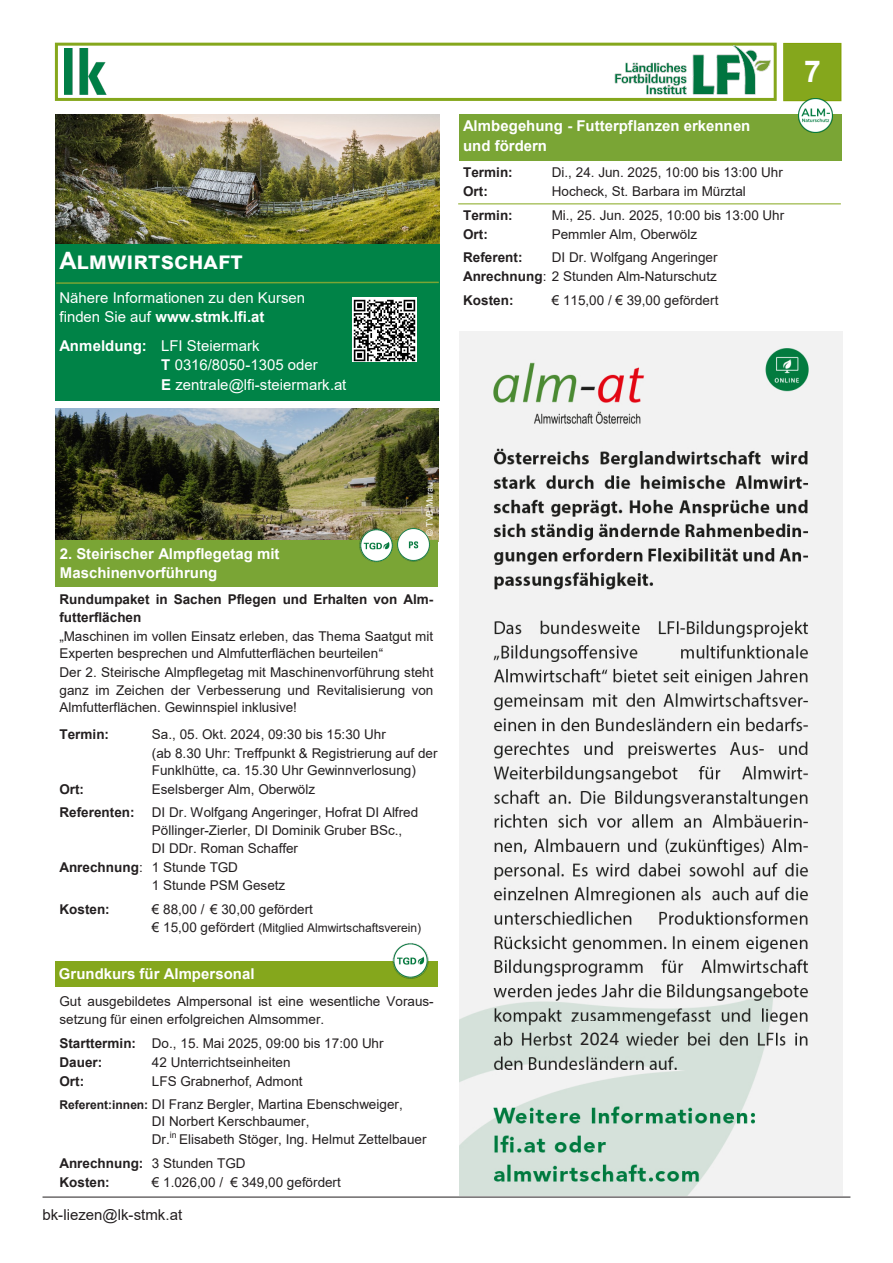
<style>
.page{position:relative;width:893px;height:1263px;background:#fff}
.page>*{position:absolute;margin:0;border:0;box-sizing:border-box;transform-origin:0 0}
.t1{font:700 30.15px "Arial";color:#fff}
.t2{font:700 24px "Arial";letter-spacing:.005em;color:#fff}
.t3{font:19.5px "Calibri";color:#231f20}
.t4{font:15px/19.5px "Arial";color:#fff}
.t5{font:700 15px/19.5px "Arial";color:#fff}
.t6{font:15px "Arial";color:#231f20}
.t7{font:13.5px/17.4px "Arial";letter-spacing:.005em;color:#231f20}
.t8{font:700 13.5px/17.4px "Arial";color:#231f20}
.t9{font:12px "Arial";color:#231f20}
.t10{font:9px "Arial";letter-spacing:.005em;color:#fff}
.t11{font:8.85px "Arial";color:#231f20}
.s1{font-weight:700}
.s2{font-size:13.5px}
.s3{font-weight:700;font-size:12px}
</style>
<div class="page">
<hr style="left:43px;top:1197px;width:807px;height:1px;background:#231f20">
<div style="left:55px;top:43px;width:722px;height:58px;border:3px solid #85a71c"></div>
<div style="left:783px;top:43px;width:58px;height:58px;border:3px solid #82a209"></div>
<div style="left:785px;top:44px;width:55px;height:56px;background:#85a71c"></div>
<img style="left:64px;top:49px;width:42px;height:45px">
<img style="left:614px;top:45px;width:157px;height:50px">
<img style="left:55px;top:408px;width:384px;height:133px">
<div style="left:55px;top:961px;width:382px;height:26px;background:#85a71c"></div>
<img style="left:393px;top:943px;width:36px;height:36px;border-radius:18px">
<img style="left:460px;top:332px;width:382px;height:863px">
<div style="left:575px;top:1021px;width:49px;height:25px;background:#d5e1da"></div>
<div style="left:55px;top:243px;width:384px;height:43px;background:#008347"></div>
<img style="left:56px;top:115px;width:383px;height:128px">
<svg style="left:56px;top:281px;width:384px;height:4px"></svg>
<div style="left:55px;top:286px;width:384px;height:115px;background:#008347"></div>
<img style="left:352px;top:298px;width:65px;height:64px">
<div style="left:459px;top:114px;width:383px;height:47px;background:#7aa535"></div>
<hr style="left:458px;top:204px;width:383px;height:1px;background:#85a71c">
<img style="left:798px;top:99px;width:34px;height:34px">
<div style="left:56px;top:540px;width:382px;height:47px;background:#7aa535"></div>
<img style="left:397px;top:528px;width:33px;height:34px">
<img style="left:359px;top:528px;width:34px;height:34px;border-radius:17px">
<h2 class="t2" style="left:59px;top:243px;width:185px">Almwirtschaft</h2>
<p class="t4" style="left:59px;top:288px;width:247px">Nähere Informationen zu den Kursen finden Sie auf <span class="s1">www.stmk.lfi.at</span></p>
<p class="t4" style="left:161px;top:336px;width:187px;text-indent:-102px"><span class="s1">Anmeldung:</span> LFI Steiermark<br><span class="s1">T</span> 0316/8050-1305 oder<br><span class="s1">E</span> zentrale@lfi-steiermark.at</p>
<p class="t5" style="left:463px;top:116px;width:289px">Almbegehung - Futterpflanzen erkennen und fördern</p>
<p class="t8" style="left:463px;top:164px;width:51px">Termin:</p>
<p class="t7" style="left:552px;top:163px;width:233px">Di., 24. Jun. 2025, 10:00 bis 13:00 Uhr</p>
<p class="t8" style="left:463px;top:182px;width:26px">Ort:</p>
<p class="t7" style="left:552px;top:182px;width:196px">Hocheck, St. Barbara im Mürztal</p>
<p class="t8" style="left:463px;top:207px;width:51px">Termin:</p>
<p class="t7" style="left:552px;top:207px;width:234px">Mi., 25. Jun. 2025, 10:00 bis 13:00 Uhr</p>
<p class="t8" style="left:463px;top:226px;width:26px">Ort:</p>
<p class="t7" style="left:552px;top:226px;width:147px">Pemmler Alm, Oberwölz</p>
<p class="t8" style="left:463px;top:249px;width:61px">Referent:</p>
<p class="t7" style="left:463px;top:248px;width:256px;line-height:19px;text-align:right">DI Dr. Wolfgang Angeringer<br><span class="s1">Anrechnung</span>: 2 Stunden Alm-Naturschutz</p>
<p class="t8" style="left:463px;top:292px;width:52px">Kosten:</p>
<p class="t7" style="left:552px;top:292px;width:168px">€ 115,00 / € 39,00 gefördert</p>
<h1 class="t1" style="left:804px;top:50px;width:18px">7</h1>
<p class="t5" style="left:60px;top:544px;width:221px">2. Steirischer Almpflegetag mit<br>Maschinenvorführung</p>
<p class="t10" style="left:423px;top:536px;width:56px;rotate:-90deg">© TVB Murau</p>
<p class="t8" style="left:59px;top:591px;width:375px">Rundumpaket in Sachen Pflegen und Erhalten von Alm&shy;futterflächen</p>
<p class="t7" style="left:59px;top:627px;width:375px">„Maschinen im vollen Einsatz erleben, das Thema Saatgut mit<br>Experten besprechen und Almfutterflächen beurteilen“</p>
<p class="t7" style="left:59px;top:664px;width:376px;text-align:justify">Der 2. Steirische Almpflegetag mit Maschinenvorführung steht ganz im Zeichen der Verbesserung und Revitalisierung von Almfutterflächen. Gewinnspiel inklusive!</p>
<p class="t8" style="left:59px;top:725px;width:51px">Termin:</p>
<p class="t7" style="left:152px;top:724px;width:287px;line-height:18.9px">Sa., 05. Okt. 2024, 09:30 bis 15:30 Uhr<br>(ab 8.30 Uhr: Treffpunkt &amp; Registrierung auf der</p>
<p class="t7" style="left:152px;top:761px;width:265px">Funklhütte, ca. 15.30 Uhr Gewinnverlosung)</p>
<p class="t8" style="left:59px;top:781px;width:26px">Ort:</p>
<p class="t7" style="left:152px;top:781px;width:165px">Eselsberger Alm, Oberwölz</p>
<p class="t8" style="left:59px;top:804px;width:77px">Referenten:</p>
<p class="t7" style="left:152px;top:803px;width:268px">DI Dr. Wolfgang Angeringer, Hofrat DI Alfred<br>Pöllinger-Zierler, DI Dominik Gruber BSc.,</p>
<p class="t7" style="left:59px;top:839px;width:240px;line-height:19px;text-indent:92px">DI DDr. Roman Schaffer<br><span class="s1">Anrechnung</span>: 1 Stunde TGD</p>
<p class="t7" style="left:152px;top:876px;width:135px">1 Stunde PSM Gesetz</p>
<p class="t8" style="left:59px;top:901px;width:52px">Kosten:</p>
<p class="t7" style="left:152px;top:901px;width:163px">€ 88,00 / € 30,00 gefördert</p>
<p class="t9" style="left:152px;top:919px;width:271px"><span class="s2">€ 15,00 gefördert</span> (Mitglied Almwirtschaftsverein)</p>
<p class="t5" style="left:59px;top:964px;width:197px">Grundkurs für Almpersonal</p>
<p class="t7" style="left:59px;top:992px;width:376px;line-height:18px">Gut ausgebildetes Almpersonal ist eine wesentliche Voraus&shy;setzung für einen erfolgreichen Almsommer.</p>
<p class="t7" style="left:59px;top:1034px;width:326px;line-height:18.9px"><span class="s1">Starttermin:</span> Do., 15. Mai 2025, 09:00 bis 17:00 Uhr<br><span class="s1">Dauer:</span></p>
<p class="t7" style="left:152px;top:1053px;width:140px">42 Unterrichtseinheiten</p>
<p class="t8" style="left:59px;top:1073px;width:26px">Ort:</p>
<p class="t7" style="left:59px;top:1070px;width:345px;line-height:22.8px;text-align:center">LFS Grabnerhof, Admont<br><span class="s3">Referent:innen:</span> DI Franz Bergler, Martina Ebenschweiger,</p>
<p class="t7" style="left:152px;top:1113px;width:159px">DI Norbert Kerschbaumer,<br>Dr.</p>
<p class="t11" style="left:170px;top:1128px;width:8px">in</p>
<p class="t7" style="left:59px;top:1127px;width:369px;line-height:24.5px;text-indent:120px">Elisabeth Stöger, Ing. Helmut Zettelbauer<br><span class="s1">Anrechnung:</span> 3 Stunden TGD</p>
<p class="t8" style="left:59px;top:1174px;width:52px">Kosten:</p>
<p class="t7" style="left:152px;top:1174px;width:190px">€ 1.026,00 / € 349,00 gefördert</p>
<p class="t6" style="left:43px;top:1205px;width:141px">bk-liezen@lk-stmk.at</p>
<h3 class="t3" style="left:580px;top:1025px;width:41px">2024</h3>
</div>
